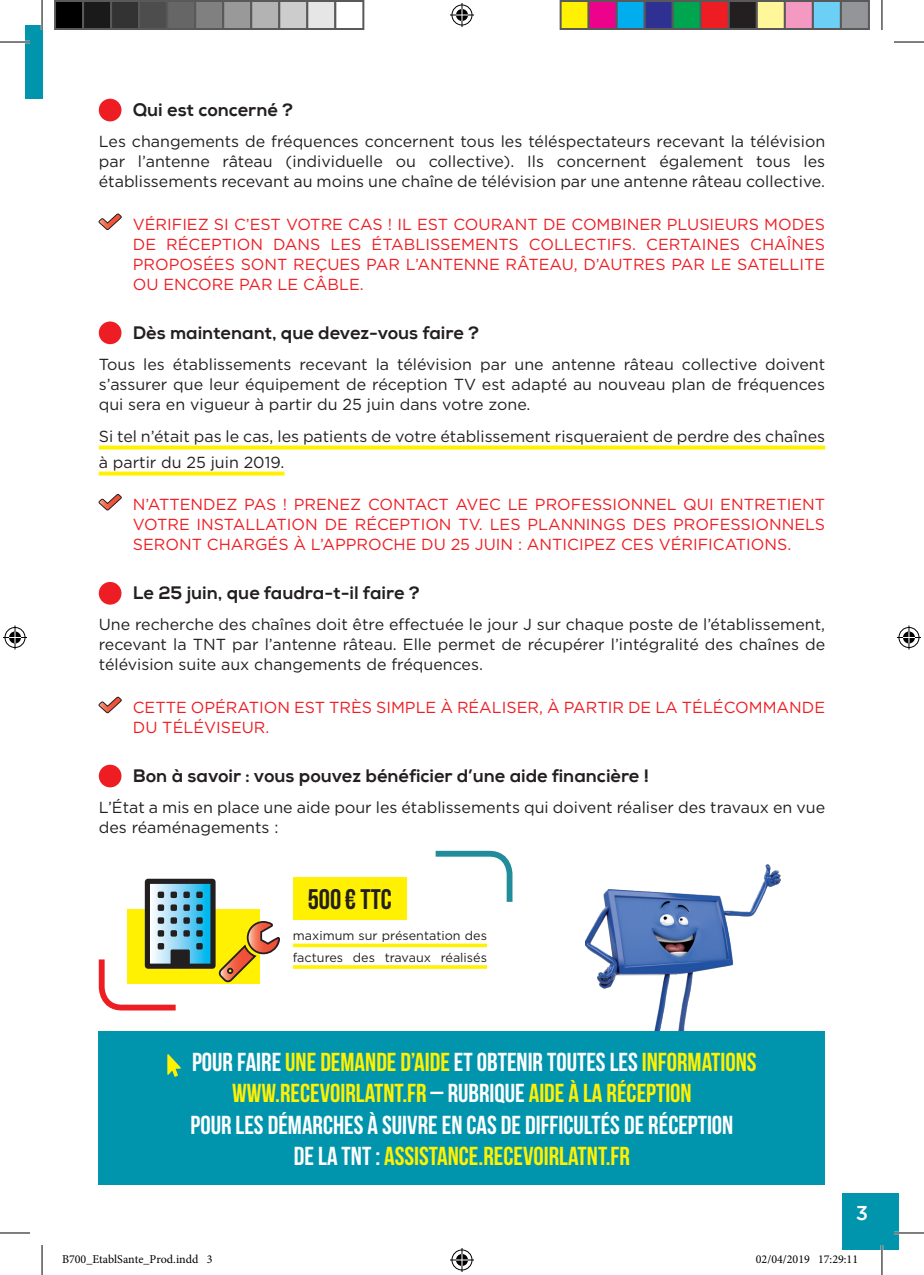
<style>
.page{position:relative;width:924px;height:1275px;background:#fff}
.page>*{position:absolute;margin:0;border:0;box-sizing:border-box;transform-origin:0 0}
.t1{font:28.4px "Bebas Neue";color:#231f20}
.t2{font:26px "Bebas Neue";color:#fff101}
.t3{font:26px "Bebas Neue";color:#fff}
.t4{font:500 20px "Gotham";color:#fff}
.t5{font:18px "Nexa X Bold";color:#231f20}
.t6{font:16px/20px "Gotham";color:#231f20;text-align:justify}
.t7{font:16px/20px "Gotham";color:#ee1d23;text-align:justify}
.t8{font:12.6px/21.6px "Gotham";color:#231f20}
.t9{font:12px "Minion Pro";color:#000}
.s1{color:#fff}
</style>
<div class="page">
<div style="left:25px;top:25px;width:17px;height:74px;background:#0095ad"></div>
<svg style="left:99px;top:445px;width:725px;height:4px;background:#fff224"></svg>
<svg style="left:99px;top:471px;width:185px;height:4px"></svg>
<div style="left:99px;top:99px;width:22px;height:22px;background:#ee1d23;border-radius:50%"></div>
<svg style="left:98px;top:213px;width:24px;height:17px"></svg>
<div style="left:99px;top:321px;width:22px;height:23px;background:#ee1d23;border-radius:50%"></div>
<svg style="left:98px;top:494px;width:24px;height:16px"></svg>
<div style="left:99px;top:582px;width:22px;height:22px;background:#ee1d23;border-radius:50%"></div>
<svg style="left:98px;top:696px;width:24px;height:17px"></svg>
<div style="left:99px;top:764px;width:22px;height:23px;background:#ee1d23;border-radius:50%"></div>
<svg style="left:293px;top:943px;width:193px;height:4px"></svg>
<hr style="left:293px;top:965px;width:193px;height:3px;background:#fff101">
<div style="left:293px;top:877px;width:113px;height:42px;background:#fff101"></div>
<svg style="left:435px;top:850px;width:78px;height:52px"></svg>
<svg style="left:98px;top:878px;width:182px;height:133px"></svg>
<div style="left:841px;top:1193px;width:57px;height:57px;background:#0095ad"></div>
<img style="left:585px;top:864px;width:195px;height:167px">
<div style="left:99px;top:1031px;width:725px;height:153px;background:#0095ad"></div>
<svg style="left:167px;top:1054px;width:14px;height:23px"></svg>
<hr style="left:0;top:41px;width:30px;height:2px;background:#fff">
<hr style="left:893px;top:1231px;width:30px;height:3px;background:#fff">
<hr style="left:41px;top:0;width:2px;height:30px;background:#fff">
<hr style="left:880px;top:1245px;width:2px;height:30px;background:#fff">
<hr style="left:0;top:42px;width:30px;height:1px;background:#000">
<hr style="left:893px;top:42px;width:30px;height:1px;background:#000">
<hr style="left:0;top:1232px;width:30px;height:1px;background:#000">
<hr style="left:893px;top:1232px;width:30px;height:1px;background:#000">
<hr style="left:42px;top:0;width:1px;height:30px;background:#000">
<hr style="left:42px;top:1245px;width:1px;height:30px;background:#000">
<hr style="left:881px;top:0;width:1px;height:30px;background:#000">
<hr style="left:881px;top:1245px;width:1px;height:30px;background:#000">
<svg style="left:450px;top:3px;width:24px;height:24px"></svg>
<svg style="left:450px;top:1248px;width:24px;height:24px"></svg>
<svg style="left:3px;top:625px;width:24px;height:24px"></svg>
<svg style="left:897px;top:625px;width:23px;height:24px"></svg>
<div style="left:55px;top:1px;width:28px;height:28px;background:#000"></div>
<div style="left:54px;top:0;width:30px;height:30px;border:2px solid #595959"></div>
<div style="left:83px;top:1px;width:28px;height:28px;background:#1a1a1a"></div>
<div style="left:82px;top:0;width:30px;height:30px;border:2px solid #595959"></div>
<div style="left:111px;top:1px;width:28px;height:28px;background:#333"></div>
<div style="left:110px;top:0;width:30px;height:30px;border:2px solid #595959"></div>
<div style="left:139px;top:1px;width:28px;height:28px;background:#4d4d4d"></div>
<div style="left:138px;top:0;width:30px;height:30px;border:2px solid #595959"></div>
<div style="left:167px;top:1px;width:28px;height:28px;background:#666"></div>
<div style="left:166px;top:0;width:30px;height:30px;border:2px solid #595959"></div>
<div style="left:195px;top:1px;width:28px;height:28px;background:#808080"></div>
<div style="left:194px;top:0;width:30px;height:30px;border:2px solid #595959"></div>
<div style="left:223px;top:1px;width:28px;height:28px;background:#999"></div>
<div style="left:222px;top:0;width:30px;height:30px;border:2px solid #595959"></div>
<div style="left:251px;top:1px;width:28px;height:28px;background:#b3b3b3"></div>
<div style="left:250px;top:0;width:30px;height:30px;border:2px solid #595959"></div>
<div style="left:279px;top:1px;width:28px;height:28px;background:#ccc"></div>
<div style="left:278px;top:0;width:30px;height:30px;border:2px solid #595959"></div>
<div style="left:307px;top:1px;width:28px;height:28px;background:#e6e6e6"></div>
<div style="left:306px;top:0;width:30px;height:30px;border:2px solid #595959"></div>
<div style="left:334px;top:0;width:30px;height:30px;border:2px solid #595959"></div>
<div style="left:560px;top:1px;width:28px;height:28px;background:#fff101"></div>
<div style="left:559px;top:0;width:30px;height:30px;border:2px solid #595959"></div>
<div style="left:588px;top:1px;width:28px;height:28px;background:#ed028c"></div>
<div style="left:587px;top:0;width:30px;height:30px;border:2px solid #595959"></div>
<div style="left:616px;top:1px;width:28px;height:28px;background:#00aeef"></div>
<div style="left:615px;top:0;width:30px;height:30px;border:2px solid #595959"></div>
<div style="left:644px;top:1px;width:28px;height:28px;background:#2e3092"></div>
<div style="left:643px;top:0;width:30px;height:30px;border:2px solid #595959"></div>
<div style="left:672px;top:1px;width:28px;height:28px;background:#00a54f"></div>
<div style="left:671px;top:0;width:30px;height:30px;border:2px solid #595959"></div>
<div style="left:700px;top:1px;width:28px;height:28px;background:#ee1d23"></div>
<div style="left:699px;top:0;width:30px;height:30px;border:2px solid #595959"></div>
<div style="left:728px;top:1px;width:28px;height:28px;background:#231f20"></div>
<div style="left:727px;top:0;width:30px;height:30px;border:2px solid #595959"></div>
<div style="left:756px;top:1px;width:28px;height:28px;background:#fff79a"></div>
<div style="left:755px;top:0;width:30px;height:30px;border:2px solid #595959"></div>
<div style="left:784px;top:1px;width:28px;height:28px;background:#f499c2"></div>
<div style="left:783px;top:0;width:30px;height:30px;border:2px solid #595959"></div>
<div style="left:812px;top:1px;width:28px;height:28px;background:#6bcff6"></div>
<div style="left:811px;top:0;width:30px;height:30px;border:2px solid #595959"></div>
<div style="left:840px;top:1px;width:28px;height:28px;background:#939598"></div>
<div style="left:839px;top:0;width:30px;height:30px;border:2px solid #595959"></div>
<div style="left:755px;top:1255px;width:6px;height:8px;border:1px solid #fff;border-radius:50%"></div>
<svg style="left:756px;top:1255px;width:5px;height:8px"></svg>
<p class="t5" style="left:133px;top:98px;width:162px">Qui est concerné ?</p>
<p class="t6" style="left:99px;top:131px;width:727px">Les changements de fréquences concernent tous les téléspectateurs recevant la télévision par l’antenne râteau (individuelle ou collective). Ils concernent également tous les établissements recevant au moins une chaîne de télévision par une antenne râteau collective.</p>
<p class="t7" style="left:133px;top:214px;width:693px">VÉRIFIEZ SI C’EST VOTRE CAS ! IL EST COURANT DE COMBINER PLUSIEURS MODES DE RÉCEPTION DANS LES ÉTABLISSEMENTS COLLECTIFS. CERTAINES CHAÎNES PROPOSÉES SONT REÇUES PAR L’ANTENNE RÂTEAU, D’AUTRES PAR LE SATELLITE OU ENCORE PAR LE CÂBLE.</p>
<p class="t5" style="left:133px;top:321px;width:347px">Dès maintenant, que devez-vous faire ?</p>
<p class="t6" style="left:99px;top:354px;width:727px">Tous les établissements recevant la télévision par une antenne râteau collective doivent s’assurer que leur équipement de réception TV est adapté au nouveau plan de fréquences qui sera en vigueur à partir du 25 juin dans votre zone.</p>
<p class="t6" style="left:99px;top:422px;width:727px;line-height:26px">Si tel n’était pas le cas, les patients de votre établissement risqueraient de perdre des chaînes à partir du 25 juin 2019.</p>
<p class="t7" style="left:133px;top:494px;width:693px">N’ATTENDEZ PAS ! PRENEZ CONTACT AVEC LE PROFESSIONNEL QUI ENTRETIENT VOTRE INSTALLATION DE RÉCEPTION TV. LES PLANNINGS DES PROFESSIONNELS SERONT CHARGÉS À L’APPROCHE DU 25 JUIN : ANTICIPEZ CES VÉRIFICATIONS.</p>
<p class="t5" style="left:133px;top:582px;width:288px">Le 25 juin, que faudra-t-il faire ?</p>
<p class="t6" style="left:99px;top:614px;width:727px">Une recherche des chaînes doit être effectuée le jour J sur chaque poste de l’établissement, recevant la TNT par l’antenne râteau. Elle permet de récupérer l’intégralité des chaînes de télévision suite aux changements de fréquences.</p>
<p class="t7" style="left:133px;top:697px;width:693px">CETTE OPÉRATION EST TRÈS SIMPLE À RÉALISER, À PARTIR DE LA TÉLÉCOMMANDE<br>DU TÉLÉVISEUR.</p>
<p class="t5" style="left:133px;top:764px;width:517px">Bon à savoir : vous pouvez bénéficier d’une aide financière !</p>
<p class="t6" style="left:99px;top:797px;width:727px">L’État a mis en place une aide pour les établissements qui doivent réaliser des travaux en vue des réaménagements :</p>
<h1 class="t1" style="left:307px;top:883px;width:85px">500€ TTC</h1>
<p class="t8" style="left:293px;top:924px;width:195px">maximum sur présentation des factures des travaux réalisés</p>
<h2 class="t2" style="left:192px;top:1048px;width:566px"><span class="s1">POUR FAIRE</span> UNE DEMANDE D’AIDE <span class="s1">ET OBTENIR TOUTES LES</span> INFORMATIONS</h2>
<h2 class="t2" style="left:232px;top:1079px;width:460px">WWW.RECEVOIRLATNT.FR <span class="s1">– RUBRIQUE</span> AIDE À LA RÉCEPTION</h2>
<h2 class="t3" style="left:190px;top:1110px;width:544px">POUR LES DÉMARCHES À SUIVRE EN CAS DE DIFFICULTÉS DE RÉCEPTION</h2>
<h2 class="t2" style="left:294px;top:1141px;width:337px"><span class="s1">DE LA TNT :</span> ASSISTANCE.RECEVOIRLATNT.FR</h2>
<p class="t4" style="left:855px;top:1202px;width:14px">3</p>
<p class="t9" style="left:62px;top:1251px;width:152px">B700_EtablSante_Prod.indd 3</p>
<p class="t9" style="left:755px;top:1251px;width:104px">02/04/2019 17:29:11</p>
</div>
